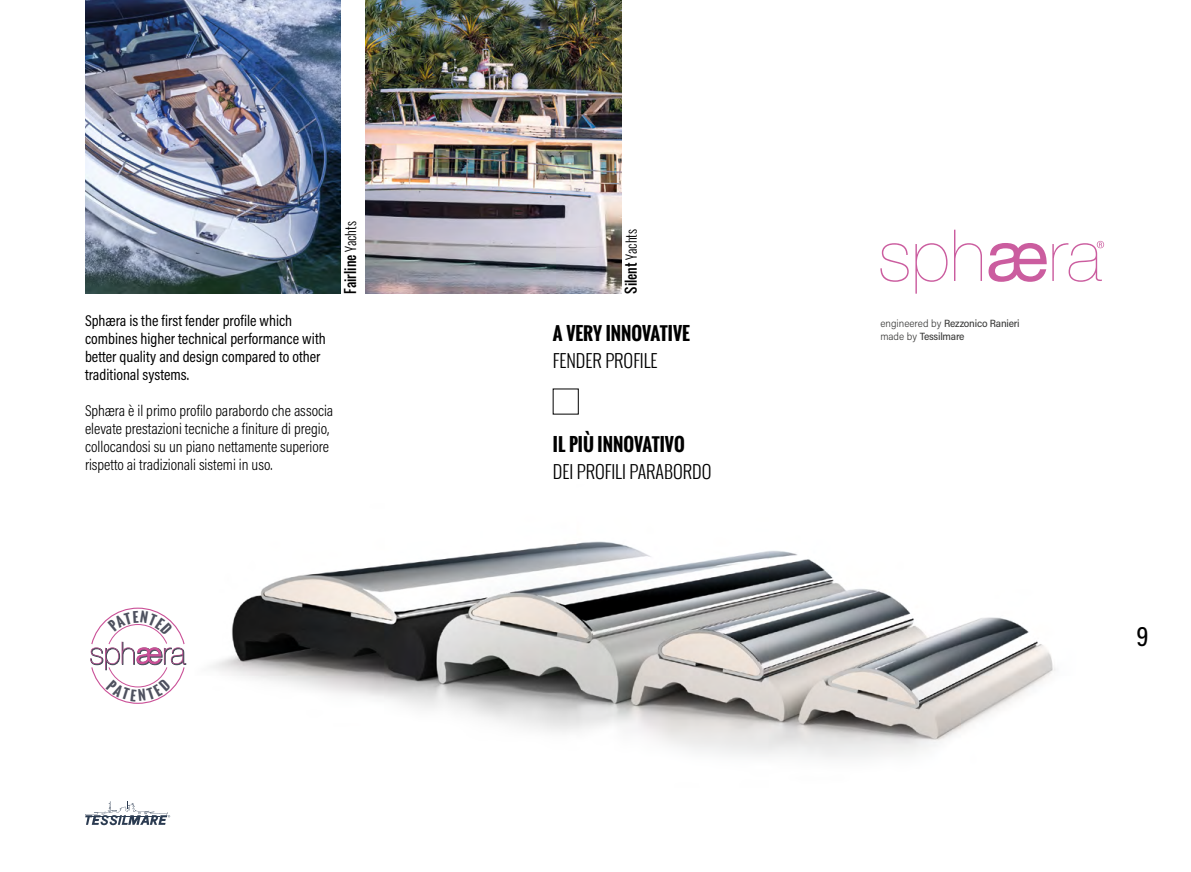
<style>
.page{position:relative;width:1191px;height:872px;background:#fff}
.page>*{position:absolute;margin:0;border:0;box-sizing:border-box;transform-origin:0 0}
.t1{font:500 28.5px "Acumin Pro Cond";color:#000}
.t2{font:300 18px "Oswald";color:#000}
.t3{font:700 18px "Oswald";color:#000}
.t4{font:300 15.75px/18px "Acumin Pro Cond";color:#000}
.t5{font:15.75px/18px "Acumin Pro Cond";color:#000}
.t6{font:13.5px "Oswald";color:#000}
.t7{font:500 10.5px "Acumin Pro Semi Cond";letter-spacing:-.02em;color:#3c3c3b}
.s1{font-weight:300}
</style>
<div class="page">
<svg style="left:85px;top:801px;width:85px;height:24px"></svg>
<img style="left:85px;top:0;width:255px;height:293px">
<img style="left:366px;top:0;width:255px;height:293px">
<img style="left:211px;top:541px;width:845px;height:217px">
<svg style="left:880px;top:243px;width:28px;height:39px"></svg>
<svg style="left:915px;top:243px;width:32px;height:51px"></svg>
<svg style="left:954px;top:230px;width:28px;height:51px"></svg>
<svg style="left:988px;top:243px;width:58px;height:39px"></svg>
<svg style="left:1052px;top:241px;width:52px;height:41px"></svg>
<svg style="left:90px;top:607px;width:96px;height:97px"></svg>
<p class="t5" style="left:85px;top:311px;width:242px">Sphæra is the first fender profile which combines higher technical performance with better quality and design compared to other traditional systems.</p>
<p class="t4" style="left:85px;top:402px;width:250px">Sphæra è il primo profilo parabordo che associa elevate prestazioni tecniche a finiture di pregio, collocandosi su un piano nettamente superiore rispetto ai tradizionali sistemi in uso.</p>
<p class="t6" style="left:340px;top:293px;width:73px;rotate:-90deg">Fairline <span class="s1">Yachts</span></p>
<p class="t6" style="left:621px;top:293px;width:66px;rotate:-90deg">Silent <span class="s1">Yachts</span></p>
<p class="t7" style="left:880px;top:316px;width:141px"><span class="s1">engineered by</span> Rezzonico Ranieri</p>
<p class="t3" style="left:553px;top:319px;width:138px">A VERY INNOVATIVE</p>
<p class="t7" style="left:880px;top:329px;width:86px"><span class="s1">made by</span> Tessilmare</p>
<p class="t2" style="left:553px;top:347px;width:106px">FENDER PROFILE</p>
<p class="t3" style="left:553px;top:431px;width:133px">IL PIÙ INNOVATIVO</p>
<p class="t2" style="left:553px;top:458px;width:160px">DEI PROFILI PARABORDO</p>
<h1 class="t1" style="left:1136px;top:618px;width:14px">9</h1>
</div>
